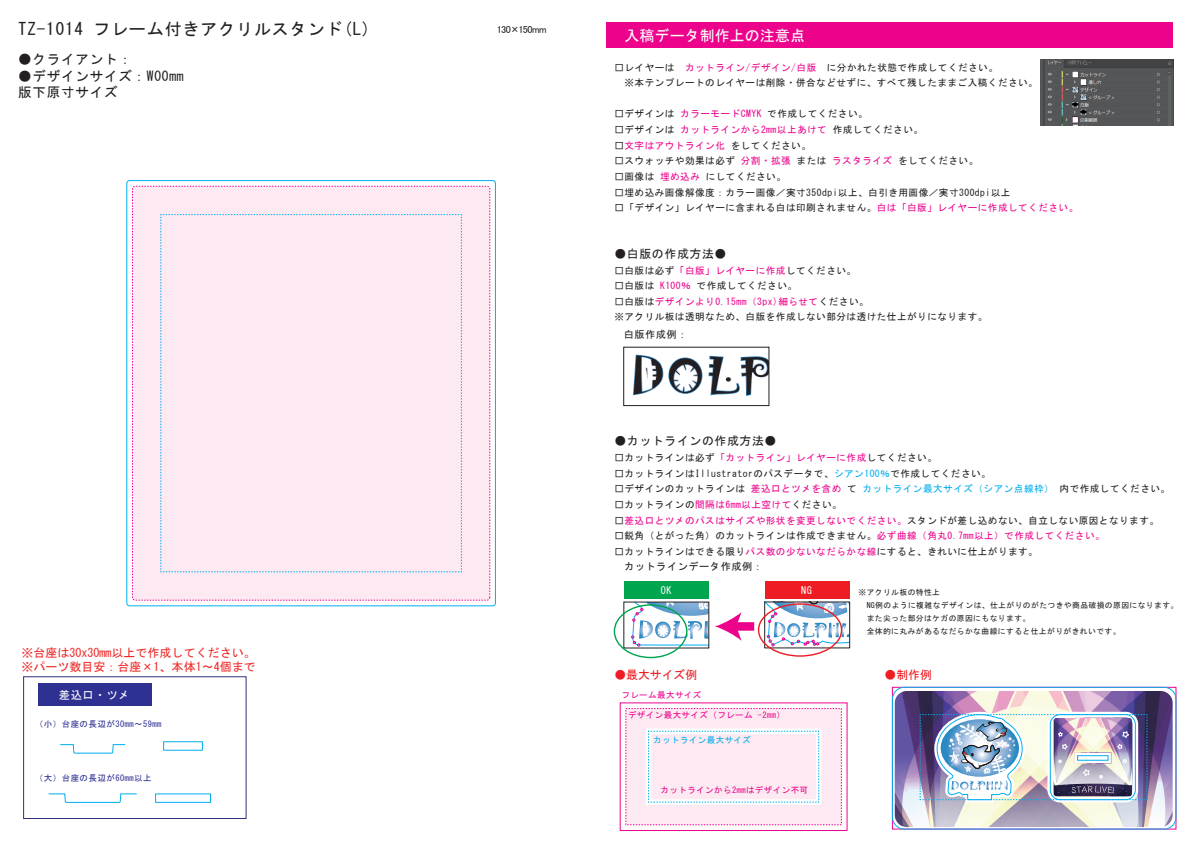
<style>
.page{position:relative;width:1191px;height:842px;background:#fff}
.page>*{position:absolute;margin:0;border:0;box-sizing:border-box;transform-origin:0 0}
.t1{font:17px "MS Gothic";letter-spacing:.05em;color:#231f20}
.t2{font:15.2px "MS Gothic";color:#fff}
.t3{font:13.6px/16.3px "MS Gothic";letter-spacing:.05em;color:#231f20}
.t4{font:12px/14.4px "MS Gothic";color:#ee2928}
.t5{font:11.9px "MS Gothic";letter-spacing:.05em;color:#231f20}
.t6{font:11.9px "MS Gothic";color:#ee1d23}
.t7{font:11.3px "MS Gothic";color:#fff}
.t8{font:10.2px "MS Gothic";letter-spacing:.05em;color:#231f20}
.t9{font:10.2px "MS UI Gothic";letter-spacing:-.04em;color:#231f20}
.t10{font:10.2px "MS Gothic";color:#fff}
.t11{font:9.6px/15.6px "MS Gothic";letter-spacing:.05em;color:#231f20}
.t12{font:9.6px "MS Gothic";letter-spacing:.05em;color:#ed028c}
.t13{font:8.5px "MS Gothic";letter-spacing:.05em;color:#ed028c}
.t14{font:8.5px "MS Gothic";letter-spacing:.05em;color:#2e3092}
.t15{font:8.5px "MS Gothic";letter-spacing:.05em;color:#00aeef}
.t16{font:7.8px/13.2px "MS Gothic";letter-spacing:.05em;color:#231f20}
.s1{color:#ed028c}
.s2{color:#231f20}
.s3{color:#00aeef}
</style>
<div class="page">
<img style="left:894px;top:691px;width:278px;height:136px">
<div style="left:892px;top:687px;width:284px;height:142px;border:1px solid #00aeef;border-radius:12px"></div>
<img style="left:919px;top:691px;width:228px;height:114px">
<div style="left:624px;top:582px;width:85px;height:17px;background:#00a54f"></div>
<div style="left:764px;top:582px;width:85px;height:17px;background:#ee1d23"></div>
<svg style="left:766px;top:603px;width:82px;height:43px"></svg>
<div style="left:764px;top:601px;width:86px;height:47px;border:1px solid #231f20"></div>
<svg style="left:625px;top:603px;width:82px;height:43px"></svg>
<div style="left:613px;top:604px;width:74px;height:54px;border:1px solid #00a54f;border-radius:50%"></div>
<div style="left:758px;top:603px;width:84px;height:54px;border:1px solid #ee1d23;border-radius:50%"></div>
<div style="left:734px;top:622px;width:16px;height:9px;background:#ed028c"></div>
<svg style="left:715px;top:612px;width:26px;height:29px"></svg>
<svg style="left:633px;top:355px;width:69px;height:40px"></svg>
<svg style="left:708px;top:356px;width:59px;height:40px"></svg>
<div style="left:623px;top:347px;width:146px;height:59px;border:1px solid #231f20"></div>
<div style="left:620px;top:702px;width:227px;height:129px;border:1px solid #ed028c"></div>
<div style="left:625px;top:708px;width:217px;height:117px;background:#fce9f1"></div>
<div style="left:645px;top:728px;width:176px;height:77px;border:6px solid #fff"></div>
<svg style="left:648px;top:730px;width:171px;height:73px"></svg>
<img style="left:1041px;top:60px;width:132px;height:65px">
<div style="left:606px;top:23px;width:567px;height:25px;background:#ed028c"></div>
<div style="left:38px;top:683px;width:113px;height:23px;background:#2e3092"></div>
<div style="left:23px;top:676px;width:223px;height:143px;border:1px solid #2e347c"></div>
<div style="left:126px;top:180px;width:370px;height:426px;border:1px solid #00aeef;border-radius:3px"></div>
<div style="left:132px;top:186px;width:358px;height:414px;background:#fce9f1;border-radius:3px"></div>
<div style="left:132px;top:186px;width:358px;height:414px;border:1px dashed #ed028c;border-radius:3px"></div>
<svg style="left:160px;top:214px;width:302px;height:358px"></svg>
<div style="left:163px;top:741px;width:40px;height:9px;border:1px solid #00aeef"></div>
<svg style="left:60px;top:744px;width:66px;height:10px"></svg>
<div style="left:155px;top:794px;width:56px;height:9px;border:1px solid #00aeef"></div>
<svg style="left:48px;top:793px;width:89px;height:10px"></svg>
<h1 class="t1" style="left:18px;top:21px;width:354px">TZ-1014 フレーム付きアクリルスタンド(L)</h1>
<h2 class="t2" style="left:624px;top:28px;width:182px">入稿データ制作上の注意点</h2>
<h3 class="t3" style="left:18px;top:51px;width:115px">●クライアント：</h3>
<h3 class="t3" style="left:18px;top:68px;width:167px">●デザインサイズ：W00mm版下原寸サイズ</h3>
<p class="t9" style="left:497px;top:24px;width:51px">130×150mm</p>
<p class="t11" style="left:614px;top:59px;width:425px">□レイヤーは　<span class="s1">カットライン/デザイン/白版</span>　に分かれた状態で作成してください。<br>　※本テンプレートのレイヤーは削除・併合などせずに、すべて残したままご入稿ください。</p>
<p class="t11" style="left:614px;top:106px;width:255px">□デザインは <span class="s1">カラーモードCMYK</span> で作成してください。</p>
<p class="t12" style="left:614px;top:125px;width:310px"><span class="s2">□デザインは</span> カットラインから2mm以上あけて <span class="s2">作成してください。</span></p>
<p class="t12" style="left:614px;top:140px;width:198px"><span class="s2">□</span>文字はアウトライン化 <span class="s2">をしてください。</span></p>
<p class="t11" style="left:614px;top:153px;width:365px">□スウォッチや効果は必ず <span class="s1">分割・拡張</span> または <span class="s1">ラスタライズ</span> をしてください。</p>
<p class="t11" style="left:614px;top:169px;width:173px">□画像は <span class="s1">埋め込み</span> にしてください。</p>
<p class="t11" style="left:614px;top:184px;width:397px">□埋め込み画像解像度：カラー画像／実寸350dpi以上、白引き用画像／実寸300dpi以上</p>
<p class="t11" style="left:614px;top:200px;width:465px">□「デザイン」レイヤーに含まれる白は印刷されません。<span class="s1">白は「白版」レイヤーに作成してください。</span></p>
<p class="t5" style="left:614px;top:248px;width:114px">●白版の作成方法●</p>
<p class="t11" style="left:614px;top:262px;width:243px">□白版は必ず<span class="s1">「白版」レイヤーに作成</span>してください。</p>
<p class="t11" style="left:614px;top:278px;width:184px">□白版は <span class="s1">K100％</span> で作成してください。</p>
<p class="t11" style="left:614px;top:294px;width:374px">□白版は<span class="s1">デザインより0.15mm（3px)細らせて</span>ください。<br>※アクリル板は透明なため、白版を作成しない部分は透けた仕上がりになります。</p>
<p class="t8" style="left:623px;top:329px;width:65px">白版作成例：</p>
<p class="t5" style="left:614px;top:435px;width:164px">●カットラインの作成方法●</p>
<p class="t11" style="left:614px;top:450px;width:324px">□カットラインは必ず<span class="s1">「カットライン」レイヤーに作成</span>してください。</p>
<p class="t11" style="left:614px;top:465px;width:378px">□カットラインはIllustratorのパスデータで、<span class="s3">シアン100％</span>で作成してください。</p>
<p class="t11" style="left:614px;top:481px;width:557px">□デザインのカットラインは <span class="s1">差込口とツメを含め</span> て <span class="s3">カットライン最大サイズ（シアン点線枠）</span> 内で作成してください。</p>
<p class="t11" style="left:614px;top:497px;width:229px">□カットラインの<span class="s1">間隔は6mm以上空けて</span>ください。</p>
<p class="t12" style="left:614px;top:515px;width:546px"><span class="s2">□</span>差込口とツメのパスはサイズや形状を変更しないでください。<span class="s2">スタンドが差し込めない、自立しない原因となります。</span></p>
<p class="t11" style="left:614px;top:528px;width:492px">□鋭角（とがった角）のカットラインは作成できません。<span class="s1">必ず曲線（角丸0.7mm以上）で作成してください。</span></p>
<p class="t11" style="left:614px;top:543px;width:425px">□カットラインはできる限り<span class="s1">パス数の少ないなだらかな線</span>にすると、きれいに仕上がります。</p>
<p class="t4" style="left:22px;top:645px;width:235px">※台座は30x30mm以上で作成してください。※パーツ数目安：台座×1、本体1～4個まで</p>
<p class="t7" style="left:59px;top:689px;width:72px">差込口・ツメ</p>
<p class="t14" style="left:35px;top:720px;width:128px">（小）台座の長辺が30mm～59mm</p>
<p class="t14" style="left:35px;top:773px;width:118px">（大）台座の長辺が60mm以上</p>
<p class="t8" style="left:624px;top:561px;width:140px">カットラインデータ作成例：</p>
<p class="t10" style="left:661px;top:585px;width:12px">OK</p>
<p class="t10" style="left:801px;top:585px;width:12px">NG</p>
<p class="t6" style="left:614px;top:669px;width:84px">●最大サイズ例</p>
<p class="t13" style="left:621px;top:690px;width:81px">フレーム最大サイズ</p>
<p class="t13" style="left:628px;top:711px;width:158px">デザイン最大サイズ（フレーム -2mm）</p>
<p class="t15" style="left:653px;top:735px;width:99px">カットライン最大サイズ</p>
<p class="t13" style="left:660px;top:786px;width:149px">カットラインから2mmはデザイン不可</p>
<p class="t16" style="left:858px;top:585px;width:321px">※アクリル板の特性上<br>　NG例のように複雑なデザインは、仕上がりのがたつきや商品破損の原因になります。　また尖った部分はケガの原因にもなります。<br>　全体的に丸みがあるなだらかな曲線にすると仕上がりがきれいです。</p>
<p class="t6" style="left:884px;top:669px;width:49px">●制作例</p>
</div>
